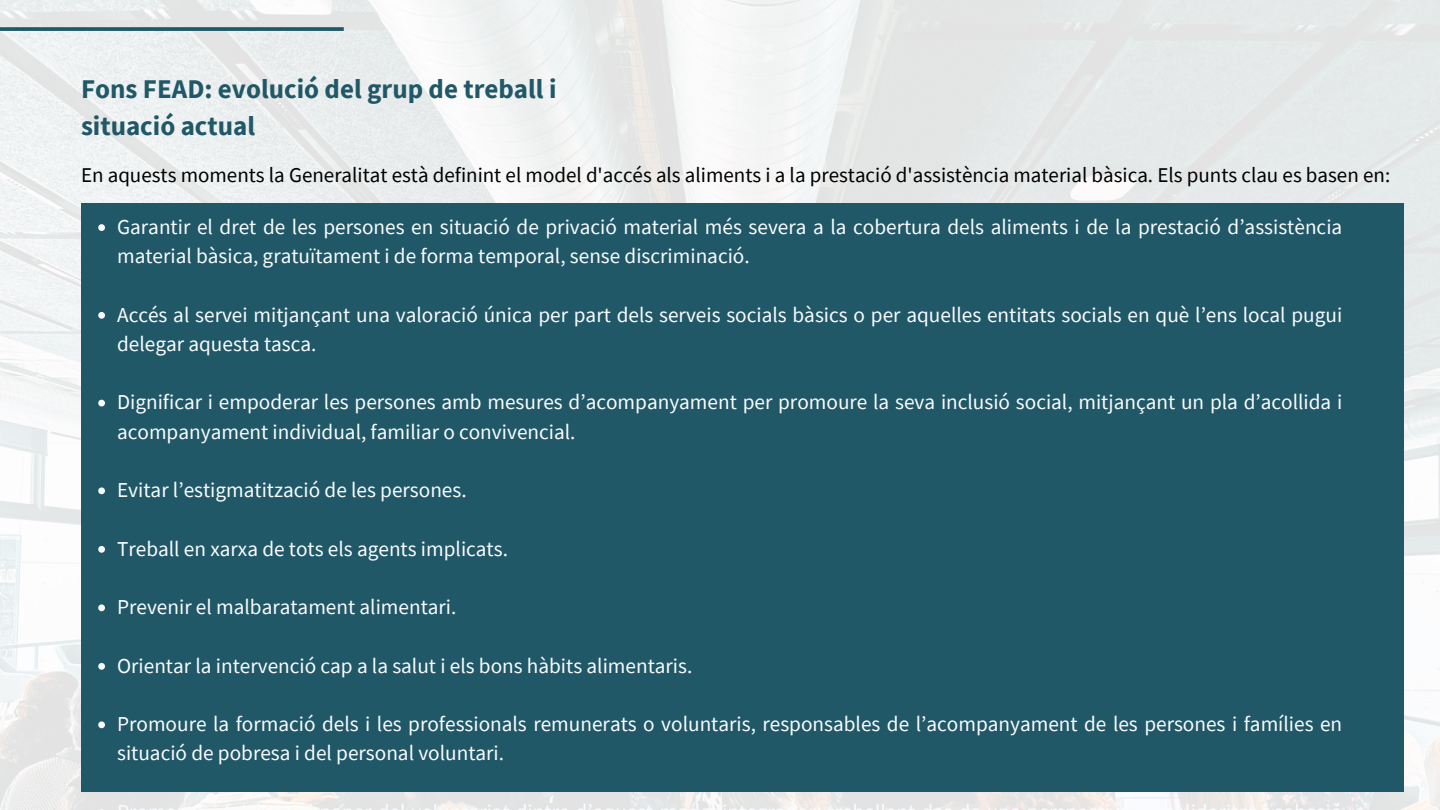
<style>
.page{position:relative;width:1440px;height:810px;background:#fff}
.page>*{position:absolute;margin:0;border:0;box-sizing:border-box;transform-origin:0 0}
.t1{font:700 27px/37.5px "Source Sans Pro";color:#215867}
.t2{font:21.2px/29.2px "Source Sans Pro";color:#f9fcff}
.t3{font:21px "Source Sans Pro";color:#000}
</style>
<div class="page">
<img style="left:0;top:0;width:1440px;height:810px">
<svg style="left:0;top:27px;width:344px;height:4px"></svg>
<div style="left:81px;top:203px;width:1322px;height:589px;background:#215867"></div>
<svg style="left:98px;top:224px;width:7px;height:7px"></svg>
<svg style="left:98px;top:312px;width:7px;height:7px"></svg>
<svg style="left:98px;top:400px;width:7px;height:6px"></svg>
<svg style="left:98px;top:487px;width:7px;height:7px"></svg>
<svg style="left:98px;top:546px;width:7px;height:7px"></svg>
<svg style="left:98px;top:604px;width:7px;height:7px"></svg>
<svg style="left:98px;top:663px;width:7px;height:7px"></svg>
<svg style="left:98px;top:721px;width:7px;height:7px"></svg>
<p class="t1" style="left:81px;top:69px;width:477px">Fons FEAD: evolució del grup de treball i situació actual</p>
<p class="t3" style="left:81px;top:161px;width:1311px">En aquests moments la Generalitat està definint el model d'accés als aliments i a la prestació d'assistència material bàsica. Els punts clau es basen en:</p>
<p class="t2" style="left:117px;top:212px;width:1227px">Garantir el dret de les persones en situació de privació material més severa a la cobertura dels aliments i de la prestació d’assistència material bàsica, gratuïtament i de forma temporal, sense discriminació.</p>
<p class="t2" style="left:117px;top:300px;width:1227px">Accés al servei mitjançant una valoració única per part dels serveis socials bàsics o per aquelles entitats socials en què l’ens local pugui delegar aquesta tasca.</p>
<p class="t2" style="left:117px;top:387px;width:1227px">Dignificar i empoderar les persones amb mesures d’acompanyament per promoure la seva inclusió social, mitjançant un pla d’acollida i acompanyament individual, familiar o convivencial.</p>
<p class="t2" style="left:117px;top:475px;width:351px">Evitar l’estigmatització de les persones.</p>
<p class="t2" style="left:117px;top:534px;width:392px">Treball en xarxa de tots els agents implicats.</p>
<p class="t2" style="left:117px;top:592px;width:341px">Prevenir el malbaratament alimentari.</p>
<p class="t2" style="left:117px;top:651px;width:577px">Orientar la intervenció cap a la salut i els bons hàbits alimentaris.</p>
<p class="t2" style="left:117px;top:709px;width:1227px">Promoure la formació dels i les professionals remunerats o voluntaris, responsables de l’acompanyament de les persones i famílies en situació de pobresa i del personal voluntari.</p>
<p class="t2" style="left:587px;top:797px;width:7px">’</p>
</div>
